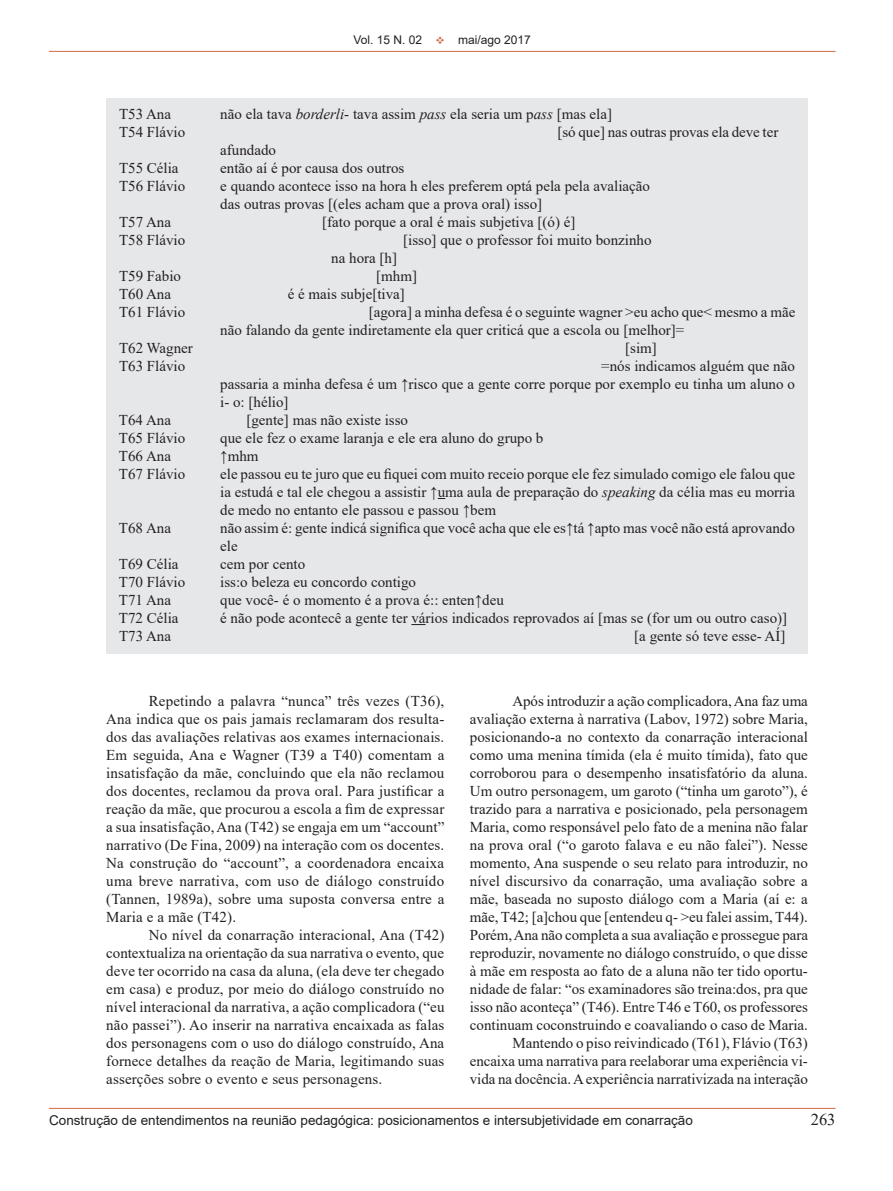
<style>
.page{position:relative;width:893px;height:1191px;background:#fff}
.page>*{position:absolute;margin:0;border:0;box-sizing:border-box;transform-origin:0 0}
.t1{font:16.5px "Times New Roman";color:#231f20}
.t2{font:15px/18px "Times New Roman";color:#231f20;text-align:justify}
.t3{font:13.5px "Arial";color:#231f20}
.t4{font:12px "Arial";color:#231f20}
.s1{color:#d26a46}
.s2{font-style:italic}
</style>
<div class="page">
<hr style="left:49px;top:51px;width:787px;height:1px;background:#d26a46">
<hr style="left:49px;top:1108px;width:787px;height:1px;background:#d26a46">
<div style="left:106px;top:98px;width:702px;height:555px;background:#e6e7e9"></div>
<svg style="left:411px;top:624px;width:15px;height:1px"></svg>
<p class="t4" style="left:353px;top:31px;width:179px">Vol. 15 N. 02 <span class="s1">❖</span> mai/ago 2017</p>
<p class="t2" style="left:119px;top:104px;width:54px">T53 Ana</p>
<p class="t2" style="left:220px;top:104px;width:393px">não ela tava <span class="s2">borderli</span>- tava assim <span class="s2">pass</span> ela seria um p<span class="s2">ass</span> [mas ela]</p>
<p class="t2" style="left:119px;top:122px;width:68px">T54 Flávio</p>
<p class="t2" style="left:558px;top:122px;width:222px">[só que] nas outras provas ela deve ter</p>
<p class="t2" style="left:220px;top:140px;width:57px">afundado</p>
<p class="t2" style="left:119px;top:158px;width:61px">T55 Célia</p>
<p class="t2" style="left:220px;top:158px;width:186px">então aí é por causa dos outros</p>
<p class="t2" style="left:119px;top:176px;width:68px">T56 Flávio</p>
<p class="t2" style="left:220px;top:176px;width:431px">e quando acontece isso na hora h eles preferem optá pela pela avaliação das outras provas [(eles acham que a prova oral) isso]</p>
<p class="t2" style="left:119px;top:212px;width:54px">T57 Ana</p>
<p class="t2" style="left:322px;top:212px;width:255px">[fato porque a oral é mais subjetiva [(ó) é]</p>
<p class="t2" style="left:119px;top:230px;width:68px">T58 Flávio</p>
<p class="t2" style="left:403px;top:230px;width:250px">[isso] que o professor foi muito bonzinho</p>
<p class="t2" style="left:331px;top:248px;width:67px">na hora [h]</p>
<p class="t2" style="left:119px;top:266px;width:64px">T59 Fabio</p>
<p class="t2" style="left:376px;top:266px;width:42px">[mhm]</p>
<p class="t2" style="left:119px;top:284px;width:54px">T60 Ana</p>
<p class="t2" style="left:288px;top:284px;width:119px">é é mais subje[tiva]</p>
<p class="t2" style="left:119px;top:302px;width:68px">T61 Flávio</p>
<p class="t2" style="left:220px;top:302px;width:577px;text-indent:148px">[agora] a minha defesa é o seguinte wagner &gt;eu acho que&lt; mesmo a mãe não falando da gente indiretamente ela quer criticá que a escola ou [melhor]=</p>
<p class="t2" style="left:119px;top:338px;width:75px">T62 Wagner</p>
<p class="t2" style="left:625px;top:338px;width:33px">[sim]</p>
<p class="t2" style="left:119px;top:356px;width:68px">T63 Flávio</p>
<p class="t2" style="left:220px;top:356px;width:576px;text-indent:381px">=nós indicamos alguém que não passaria a minha defesa é um ↑risco que a gente corre porque por exemplo eu tinha um aluno o i- o: [hélio]</p>
<p class="t2" style="left:119px;top:410px;width:54px">T64 Ana</p>
<p class="t2" style="left:246px;top:410px;width:163px">[gente] mas não existe isso</p>
<p class="t2" style="left:119px;top:428px;width:68px">T65 Flávio</p>
<p class="t2" style="left:220px;top:428px;width:325px">que ele fez o exame laranja e ele era aluno do grupo b</p>
<p class="t2" style="left:119px;top:446px;width:54px">T66 Ana</p>
<p class="t2" style="left:220px;top:446px;width:40px">↑mhm</p>
<p class="t2" style="left:119px;top:464px;width:68px">T67 Flávio</p>
<p class="t2" style="left:220px;top:464px;width:576px">ele passou eu te juro que eu fiquei com muito receio porque ele fez simulado comigo ele falou que ia estudá e tal ele chegou a assistir ↑uma aula de preparação do <span class="s2">speaking</span> da célia mas eu morria de medo no entanto ele passou e passou ↑bem</p>
<p class="t2" style="left:119px;top:518px;width:54px">T68 Ana</p>
<p class="t2" style="left:220px;top:518px;width:576px">não assim é: gente indicá significa que você acha que ele es↑tá ↑apto mas você não está aprovando ele</p>
<p class="t2" style="left:119px;top:554px;width:61px">T69 Célia</p>
<p class="t2" style="left:220px;top:554px;width:86px">cem por cento</p>
<p class="t2" style="left:119px;top:572px;width:68px">T70 Flávio</p>
<p class="t2" style="left:220px;top:572px;width:197px">iss:o beleza eu concordo contigo</p>
<p class="t2" style="left:119px;top:590px;width:54px">T71 Ana</p>
<p class="t2" style="left:220px;top:590px;width:285px">que você- é o momento é a prova é:: enten↑deu</p>
<p class="t2" style="left:119px;top:608px;width:61px">T72 Célia</p>
<p class="t2" style="left:220px;top:608px;width:568px">é não pode acontecê a gente ter vários indicados reprovados aí [mas se (for um ou outro caso)]</p>
<p class="t2" style="left:119px;top:626px;width:54px">T73 Ana</p>
<p class="t2" style="left:634px;top:626px;width:153px">[a gente só teve esse- AÍ]</p>
<p class="t2" style="left:106px;top:692px;width:340px;text-indent:43px">Repetindo a palavra “nunca” três vezes (T36), Ana indica que os pais jamais reclamaram dos resulta&shy;dos das avaliações relativas aos exames internacionais.<br>Em seguida, Ana e Wagner (T39 a T40) comentam a insatisfação da mãe, concluindo que ela não reclamou dos docentes, reclamou da prova oral. Para justificar a reação da mãe, que procurou a escola a fim de expressar a sua insatisfação, Ana (T42) se engaja em um “account” narrativo (De Fina, 2009) na interação com os docentes.<br>Na construção do “account”, a coordenadora encaixa uma breve narrativa, com uso de diálogo construído (Tannen, 1989a), sobre uma suposta conversa entre a Maria e a mãe (T42).</p>
<p class="t2" style="left:106px;top:926px;width:340px;text-indent:43px">No nível da conarração interacional, Ana (T42) contextualiza na orientação da sua narrativa o evento, que deve ter ocorrido na casa da aluna, (ela deve ter chegado em casa) e produz, por meio do diálogo construído no nível interacional da narrativa, a ação complicadora (“eu não passei”). Ao inserir na narrativa encaixada as falas dos personagens com o uso do diálogo construído, Ana fornece detalhes da reação de Maria, legitimando suas asserções sobre o evento e seus personagens.</p>
<p class="t2" style="left:470px;top:692px;width:340px;text-align:right">Após introduzir a ação complicadora, Ana faz uma avaliação externa à narrativa (Labov, 1972) sobre Maria, posicionando-a no contexto da conarração interacional como uma menina tímida (ela é muito tímida), fato que corroborou para o desempenho insatisfatório da aluna.<br>Um outro personagem, um garoto (“tinha um garoto”), é trazido para a narrativa e posicionado, pela personagem Maria, como responsável pelo fato de a menina não falar na prova oral (“o garoto falava e eu não falei”). Nesse momento, Ana suspende o seu relato para introduzir, no nível discursivo da conarração, uma avaliação sobre a mãe, baseada no suposto diálogo com a Maria (aí e: a mãe, T42; [a]chou que [entendeu q- &gt;eu falei assim, T44).<br>Porém, Ana não completa a sua avaliação e prossegue para reproduzir, novamente no diálogo construído, o que disse à mãe em resposta ao fato de a aluna não ter tido oportu&shy;nidade de falar: “os examinadores são treina:dos, pra que isso não aconteça” (T46). Entre T46 e T60, os professores continuam coconstruindo e coavaliando o caso de Maria.<br>Mantendo o piso reivindicado (T61), Flávio (T63) encaixa uma narrativa para reelaborar uma experiência vi&shy;vida na docência. A experiência narrativizada na interação</p>
<p class="t3" style="left:49px;top:1111px;width:645px">Construção de entendimentos na reunião pedagógica: posicionamentos e intersubjetividade em conarração</p>
<p class="t1" style="left:811px;top:1108px;width:26px">263</p>
</div>
